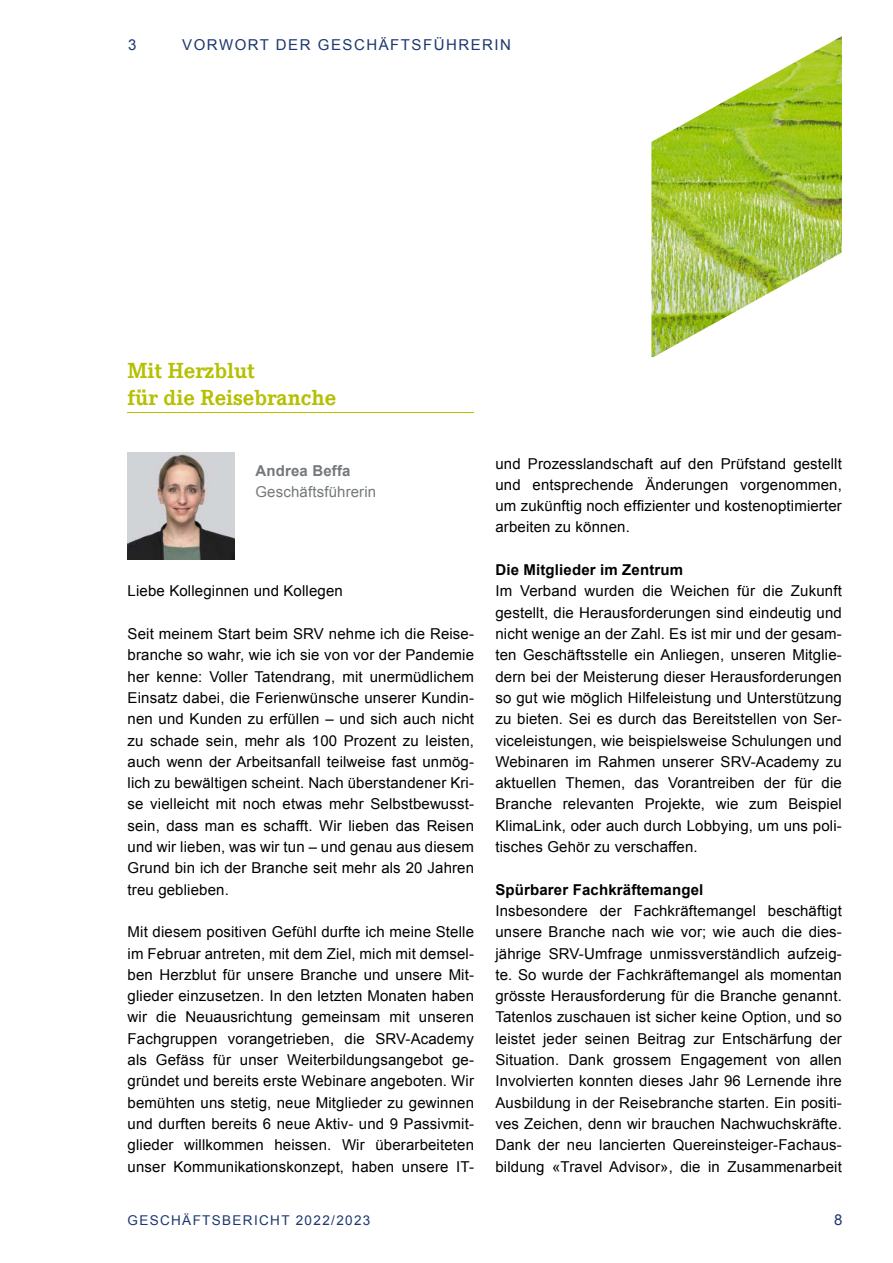
<style>
.page{position:relative;width:893px;height:1263px;background:#fff}
.page>*{position:absolute;margin:0;border:0;box-sizing:border-box;transform-origin:0 0}
.t1{font:700 22.5px/27px "Corporate E";color:#b4c000}
.t2{font:15px/21.3px "Arial";letter-spacing:.01em;color:#000;text-align:justify}
.t3{font:700 15px "Arial";letter-spacing:.01em;color:#000}
.t4{font:15px "Arial";letter-spacing:.1em;color:#1d376f}
.t5{font:15px "Arial";letter-spacing:.01em;color:#75797c}
.t6{font:700 15px "Arial";letter-spacing:.01em;color:#75797c}
.t7{font:13.5px "Arial";letter-spacing:.1em;color:#1d376f}
</style>
<div class="page">
<img style="left:128px;top:453px;width:106px;height:106px">
<hr style="left:128px;top:412px;width:346px;height:1px;background:#b4c000">
<img style="left:651px;top:36px;width:191px;height:321px">
<p class="t4" style="left:128px;top:35px;width:10px">3</p>
<p class="t4" style="left:182px;top:35px;width:330px">VORWORT DER GESCHÄFTSFÜHRERIN</p>
<h1 class="t1" style="left:128px;top:357px;width:210px">Mit Herzblut<br>für die Reisebranche</h1>
<p class="t6" style="left:255px;top:461px;width:96px">Andrea Beffa</p>
<p class="t5" style="left:255px;top:482px;width:122px">Geschäftsführerin</p>
<p class="t2" style="left:128px;top:581px;width:217px">Liebe Kolleginnen und Kollegen</p>
<p class="t2" style="left:128px;top:623px;width:348px">Seit meinem Start beim SRV nehme ich die Reise&shy;branche so wahr, wie ich sie von vor der Pandemie her kenne: Voller Tatendrang, mit unermüdlichem Einsatz dabei, die Ferienwünsche unserer Kundin&shy;nen und Kunden zu erfüllen – und sich auch nicht zu schade sein, mehr als 100 Prozent zu leisten, auch wenn der Arbeitsanfall teilweise fast unmög&shy;lich zu bewältigen scheint. Nach überstandener Kri&shy;se vielleicht mit noch etwas mehr Selbstbewusst&shy;sein, dass man es schafft. Wir lieben das Reisen und wir lieben, was wir tun – und genau aus diesem Grund bin ich der Branche seit mehr als 20 Jahren treu geblieben.</p>
<p class="t2" style="left:128px;top:921px;width:348px">Mit diesem positiven Gefühl durfte ich meine Stelle im Februar antreten, mit dem Ziel, mich mit demsel&shy;ben Herzblut für unsere Branche und unsere Mit&shy;glieder einzusetzen. In den letzten Monaten haben wir die Neuausrichtung gemeinsam mit unseren Fachgruppen vorangetrieben, die SRV-Academy als Gefäss für unser Weiterbildungsangebot ge&shy;gründet und bereits erste Webinare angeboten. Wir bemühten uns stetig, neue Mitglieder zu gewinnen und durften bereits 6 neue Aktiv- und 9 Passivmit&shy;glieder willkommen heissen. Wir überarbeiteten unser Kommunikationskonzept, haben unsere IT-</p>
<p class="t2" style="left:495px;top:453px;width:348px">und Prozesslandschaft auf den Prüfstand gestellt und entsprechende Änderungen vorgenommen, um zukünftig noch effizienter und kostenoptimierter arbeiten zu können.</p>
<p class="t3" style="left:495px;top:560px;width:189px">Die Mitglieder im Zentrum</p>
<p class="t2" style="left:495px;top:581px;width:348px">Im Verband wurden die Weichen für die Zukunft gestellt, die Herausforderungen sind eindeutig und nicht wenige an der Zahl. Es ist mir und der gesam&shy;ten Geschäftsstelle ein Anliegen, unseren Mitglie&shy;dern bei der Meisterung dieser Herausforderungen so gut wie möglich Hilfeleistung und Unterstützung zu bieten. Sei es durch das Bereitstellen von Ser&shy;viceleistungen, wie beispielsweise Schulungen und Webinaren im Rahmen unserer SRV-Academy zu aktuellen Themen, das Vorantreiben der für die Branche relevanten Projekte, wie zum Beispiel KlimaLink, oder auch durch Lobbying, um uns poli&shy;tisches Gehör zu verschaffen.</p>
<p class="t3" style="left:495px;top:879px;width:209px">Spürbarer Fachkräftemangel</p>
<p class="t2" style="left:495px;top:900px;width:348px">Insbesondere der Fachkräftemangel beschäftigt unsere Branche nach wie vor; wie auch die dies&shy;jährige SRV-Umfrage unmissverständlich aufzeig&shy;te. So wurde der Fachkräftemangel als momentan grösste Herausforderung für die Branche genannt.<br>Tatenlos zuschauen ist sicher keine Option, und so leistet jeder seinen Beitrag zur Entschärfung der Situation. Dank grossem Engagement von allen Involvierten konnten dieses Jahr 96 Lernende ihre Ausbildung in der Reisebranche starten. Ein positi&shy;ves Zeichen, denn wir brauchen Nachwuchskräfte.<br>Dank der neu lancierten Quereinsteiger-Fachaus&shy;bildung «Travel Advisor», die in Zusammenarbeit</p>
<p class="t7" style="left:128px;top:1211px;width:244px">GESCHÄFTSBERICHT 2022/2023</p>
<p class="t4" style="left:834px;top:1209px;width:10px">8</p>
</div>
